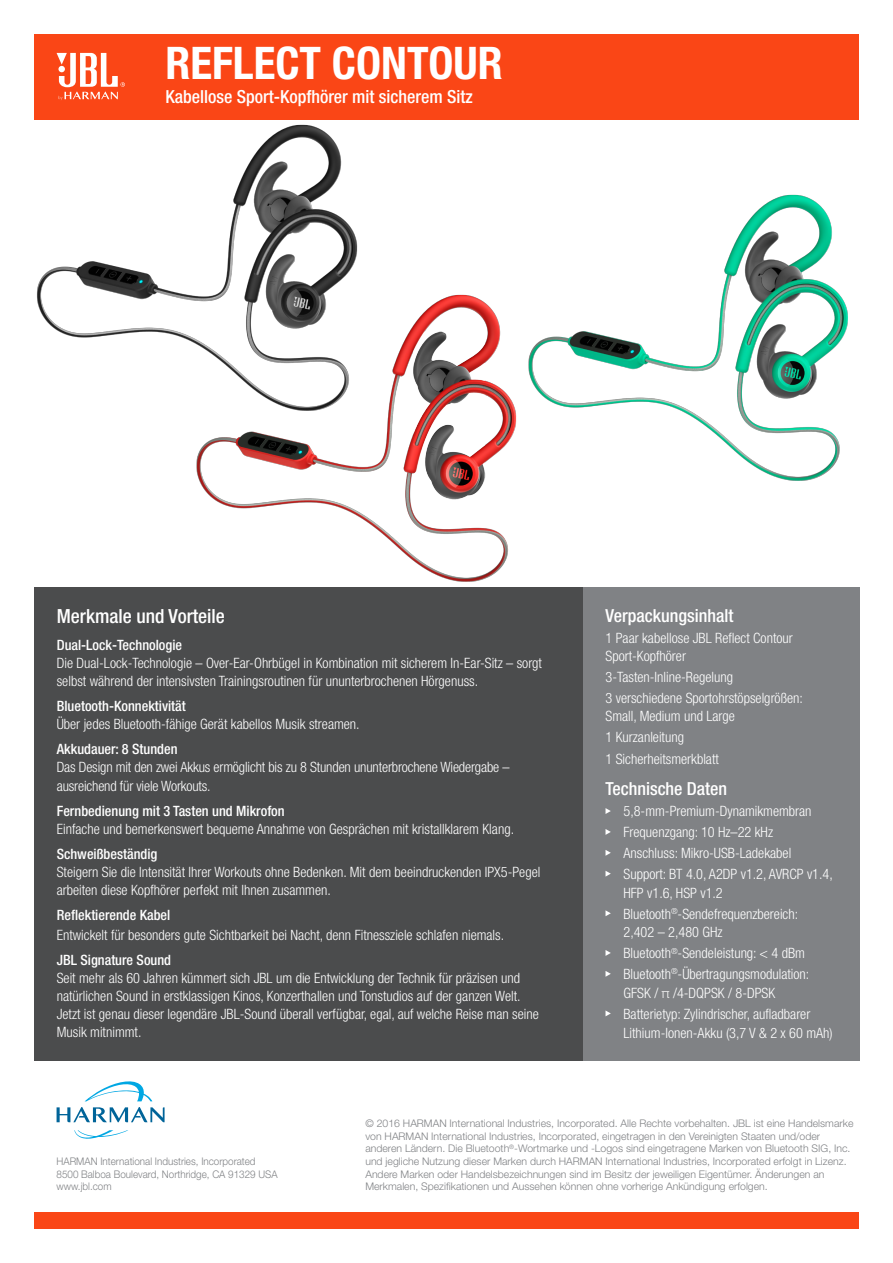
<style>
.page{position:relative;width:893px;height:1263px;background:#fff}
.page>*{position:absolute;margin:0;border:0;box-sizing:border-box;transform-origin:0 0}
.t1{font:700 condensed 45px "Helvetica Neue LT Pro";color:#fff}
.t2{font:500 condensed 19.5px "Helvetica Neue LT Pro";color:#fff}
.t3{font:500 condensed 18px "Helvetica Neue LT Pro";color:#fff}
.t4{font:300 condensed 14.25px/18px "Helvetica Neue LT Pro";color:#fff}
.t5{font:500 condensed 14.25px "Helvetica Neue LT Pro";color:#fff}
.t6{font:300 10.5px/12.6px "Helvetica Neue LT Pro";color:#808285}
.t7{font:300 10.5px "Helvetica Neue LT Pro";color:#808285;scale:.94 1}
</style>
<div class="page">
<div style="left:34px;top:1213px;width:825px;height:16px;background:#fa4616"></div>
<svg style="left:85px;top:1081px;width:67px;height:20px"></svg>
<svg style="left:74px;top:1130px;width:54px;height:9px"></svg>
<svg style="left:57px;top:1107px;width:108px;height:15px"></svg>
<div style="left:34px;top:34px;width:825px;height:85px;background:#fa4616"></div>
<svg style="left:57px;top:53px;width:68px;height:47px"></svg>
<div style="left:583px;top:587px;width:276px;height:473px;background:#808285"></div>
<svg style="left:605px;top:808px;width:6px;height:6px"></svg>
<svg style="left:605px;top:829px;width:6px;height:6px"></svg>
<svg style="left:605px;top:850px;width:6px;height:6px"></svg>
<svg style="left:605px;top:871px;width:6px;height:6px"></svg>
<svg style="left:605px;top:910px;width:6px;height:6px"></svg>
<svg style="left:605px;top:950px;width:6px;height:6px"></svg>
<svg style="left:605px;top:971px;width:6px;height:6px"></svg>
<svg style="left:605px;top:1010px;width:6px;height:6px"></svg>
<div style="left:34px;top:587px;width:549px;height:473px;background:#4b4c4d"></div>
<img style="left:34px;top:119px;width:332px;height:219px">
<img style="left:181px;top:288px;width:332px;height:294px">
<img style="left:513px;top:194px;width:335px;height:287px">
<p class="t1" style="left:165px;top:36px;width:339px">REFLECT CONTOUR</p>
<p class="t3" style="left:165px;top:86px;width:309px">Kabellose Sport-Kopfhörer mit sicherem Sitz</p>
<p class="t2" style="left:57px;top:605px;width:170px">Merkmale und Vorteile</p>
<p class="t5" style="left:57px;top:636px;width:127px">Dual-Lock-Technologie</p>
<p class="t4" style="left:57px;top:654px;width:487px">Die Dual-Lock-Technologie – Over-Ear-Ohrbügel in Kombination mit sicherem In-Ear-Sitz – sorgt selbst während der intensivsten Trainingsroutinen für ununterbrochenen Hörgenuss.</p>
<p class="t5" style="left:57px;top:697px;width:131px">Bluetooth-Konnektivität</p>
<p class="t4" style="left:57px;top:715px;width:304px">Über jedes Bluetooth-fähige Gerät kabellos Musik streamen.</p>
<p class="t5" style="left:57px;top:740px;width:122px">Akkudauer: 8 Stunden</p>
<p class="t4" style="left:57px;top:757px;width:454px;line-height:19.5px">Das Design mit den zwei Akkus ermöglicht bis zu 8 Stunden ununterbrochene Wiedergabe – ausreichend für viele Workouts.</p>
<p class="t5" style="left:57px;top:803px;width:229px">Fernbedienung mit 3 Tasten und Mikrofon</p>
<p class="t4" style="left:57px;top:820px;width:459px">Einfache und bemerkenswert bequeme Annahme von Gesprächen mit kristallklarem Klang.</p>
<p class="t5" style="left:57px;top:846px;width:102px">Schweißbeständig</p>
<p class="t4" style="left:57px;top:863px;width:485px">Steigern Sie die Intensität Ihrer Workouts ohne Bedenken. Mit dem beeindruckenden IPX5-Pegel arbeiten diese Kopfhörer perfekt mit Ihnen zusammen.</p>
<p class="t5" style="left:57px;top:907px;width:115px">Reflektierende Kabel</p>
<p class="t4" style="left:57px;top:926px;width:449px">Entwickelt für besonders gute Sichtbarkeit bei Nacht, denn Fitnessziele schlafen niemals.</p>
<p class="t5" style="left:57px;top:951px;width:116px">JBL Signature Sound</p>
<p class="t4" style="left:57px;top:969px;width:483px">Seit mehr als 60 Jahren kümmert sich JBL um die Entwicklung der Technik für präzisen und natürlichen Sound in erstklassigen Kinos, Konzerthallen und Tonstudios auf der ganzen Welt.<br>Jetzt ist genau dieser legendäre JBL-Sound überall verfügbar, egal, auf welche Reise man seine Musik mitnimmt.</p>
<p class="t3" style="left:605px;top:605px;width:129px">Verpackungsinhalt</p>
<p class="t4" style="left:605px;top:629px;width:189px">1 Paar kabellose JBL Reflect Contour<br>Sport-Kopfhörer</p>
<p class="t4" style="left:605px;top:668px;width:129px">3-Tasten-Inline-Regelung</p>
<p class="t4" style="left:605px;top:689px;width:199px">3 verschiedene Sportohrstöpselgrößen:<br>Small, Medium und Large</p>
<p class="t4" style="left:605px;top:728px;width:80px">1 Kurzanleitung</p>
<p class="t4" style="left:605px;top:750px;width:115px">1 Sicherheitsmerkblatt</p>
<p class="t3" style="left:605px;top:778px;width:123px">Technische Daten</p>
<p class="t4" style="left:623px;top:802px;width:190px">5,8-mm-Premium-Dynamikmembran</p>
<p class="t4" style="left:623px;top:823px;width:151px">Frequenzgang: 10 Hz–22 kHz</p>
<p class="t4" style="left:623px;top:844px;width:169px">Anschluss: Mikro-USB-Ladekabel</p>
<p class="t4" style="left:623px;top:864px;width:211px;line-height:18.8px">Support: BT 4.0, A2DP v1.2, AVRCP v1.4,<br>HFP v1.6, HSP v1.2</p>
<p class="t4" style="left:623px;top:904px;width:176px;line-height:18.8px">Bluetooth<sup>®</sup>-Sendefrequenzbereich:<br>2,402 – 2,480 GHz</p>
<p class="t4" style="left:623px;top:944px;width:183px">Bluetooth<sup>®</sup>-Sendeleistung: &lt; 4 dBm</p>
<p class="t4" style="left:623px;top:964px;width:187px;line-height:18.8px">Bluetooth<sup>®</sup>-Übertragungsmodulation:<br>GFSK / π /4-DQPSK / 8-DPSK</p>
<p class="t4" style="left:623px;top:1004px;width:211px;line-height:18.8px">Batterietyp: Zylindrischer, aufladbarer<br>Lithium-Ionen-Akku (3,7 V &amp; 2 x 60 mAh)</p>
<p class="t7" style="left:57px;top:1155px;width:213px">HARMAN International Industries, Incorporated</p>
<p class="t7" style="left:57px;top:1167px;width:237px">8500 Balboa Boulevard, Northridge, CA 91329 USA</p>
<p class="t7" style="left:57px;top:1180px;width:60px">www.jbl.com</p>
<p class="t6" style="left:365px;top:1117px;width:490px">© 2016 HARMAN International Industries, Incorporated. Alle Rechte vorbehalten. JBL ist eine Handelsmarke von HARMAN International Industries, Incorporated, eingetragen in den Vereinigten Staaten und/oder anderen Ländern. Die Bluetooth<sup>®</sup>-Wortmarke und -Logos sind eingetragene Marken von Bluetooth SIG, Inc. und jegliche Nutzung dieser Marken durch HARMAN International Industries, Incorporated erfolgt in Lizenz.<br>Andere Marken oder Handelsbezeichnungen sind im Besitz der jeweiligen Eigentümer. Änderungen an Merkmalen, Spezifikationen und Aussehen können ohne vorherige Ankündigung erfolgen.</p>
</div>
